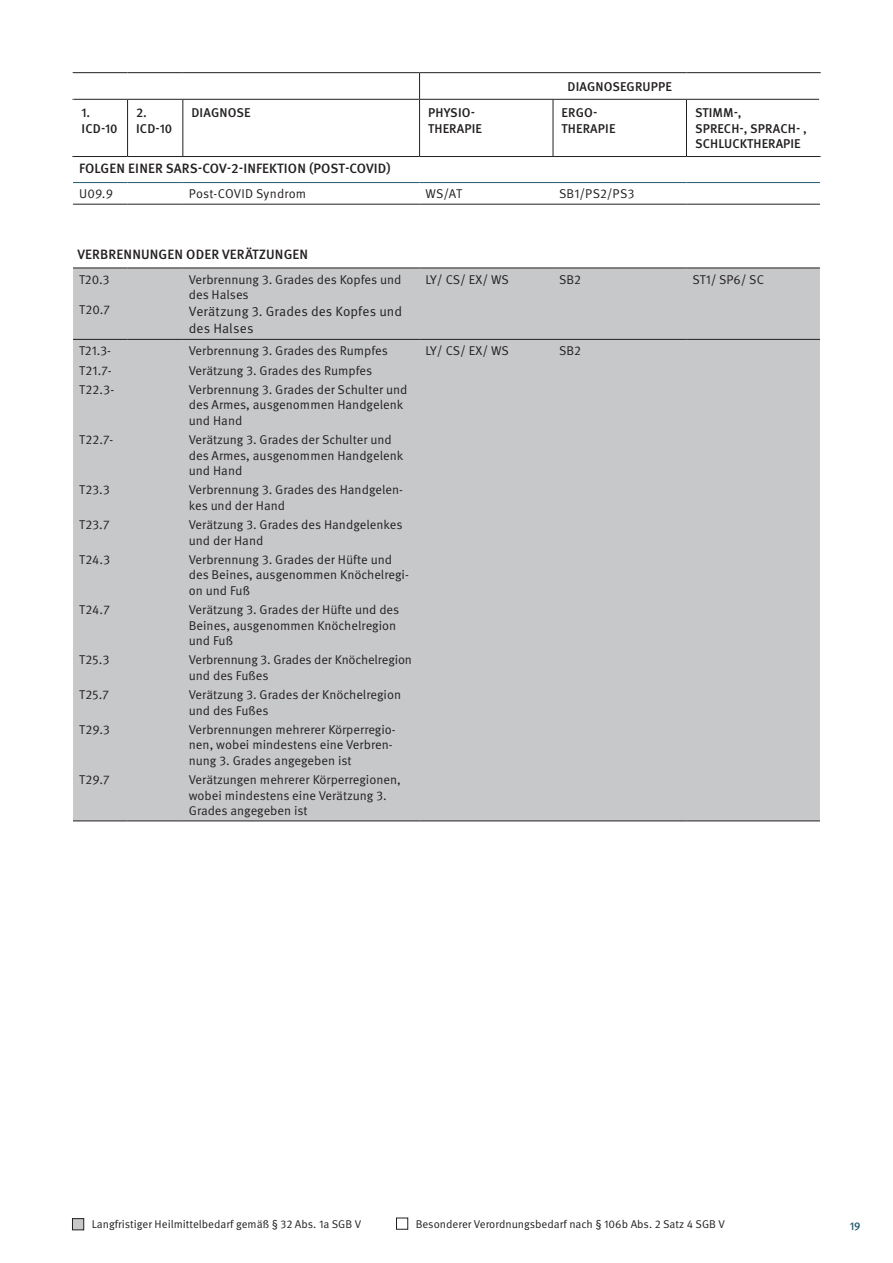
<style>
.page{position:relative;width:893px;height:1263px;background:#fff}
.page>*{position:absolute;margin:0;border:0;box-sizing:border-box;transform-origin:0 0}
.Subhead_3_Broschüre{font:500 13.5px "Meta Pro";letter-spacing:.01em;color:#231f20}
.Subhead_3_Broschüre-2{font:13.5px/17.2px "Meta Pro";letter-spacing:.005em;color:#231f20}
.Subhead_3_Broschüre-3{font:12.75px/15.3px "Meta Pro";color:#231f20}
.Subhead_3_Broschüre-4{font:500 12.75px/15.3px "Meta Pro";letter-spacing:.01em;color:#231f20}
.Copytext_Meta_Pro_No{font:11.25px "Meta Pro";color:#231f20}
.t1{font:500 11.25px "Meta Pro";color:#255a6e}
</style>
<div class="page">
<svg style="left:73px;top:73px;width:747px;height:195px"></svg>
<div style="left:73px;top:269px;width:747px;height:551px;background:#c7c8ca"></div>
<hr style="left:73px;top:182px;width:55px;height:1px;background:#255a6e">
<hr style="left:128px;top:182px;width:55px;height:1px;background:#255a6e">
<hr style="left:183px;top:182px;width:237px;height:1px;background:#255a6e">
<hr style="left:420px;top:182px;width:133px;height:1px;background:#255a6e">
<hr style="left:553px;top:182px;width:133px;height:1px;background:#255a6e">
<hr style="left:686px;top:182px;width:134px;height:1px;background:#255a6e">
<hr style="left:73px;top:268px;width:55px;height:1px;background:#231f20">
<hr style="left:128px;top:268px;width:55px;height:1px;background:#231f20">
<hr style="left:183px;top:268px;width:237px;height:1px;background:#231f20">
<hr style="left:420px;top:268px;width:133px;height:1px;background:#231f20">
<hr style="left:553px;top:268px;width:133px;height:1px;background:#231f20">
<hr style="left:686px;top:268px;width:134px;height:1px;background:#231f20">
<hr style="left:73px;top:339px;width:55px;height:1px;background:#231f20">
<hr style="left:128px;top:339px;width:55px;height:1px;background:#231f20">
<hr style="left:183px;top:339px;width:237px;height:1px;background:#231f20">
<hr style="left:420px;top:339px;width:133px;height:1px;background:#231f20">
<hr style="left:553px;top:339px;width:133px;height:1px;background:#231f20">
<hr style="left:686px;top:339px;width:134px;height:1px;background:#231f20">
<hr style="left:73px;top:820px;width:55px;height:1px;background:#231f20">
<hr style="left:128px;top:820px;width:55px;height:1px;background:#231f20">
<hr style="left:183px;top:820px;width:237px;height:1px;background:#231f20">
<hr style="left:420px;top:820px;width:133px;height:1px;background:#231f20">
<hr style="left:553px;top:820px;width:133px;height:1px;background:#231f20">
<hr style="left:686px;top:820px;width:134px;height:1px;background:#231f20">
<hr style="left:819px;top:73px;width:2px;height:26px;background:#fff">
<hr style="left:73px;top:204px;width:55px;height:1px;background:#231f20">
<hr style="left:128px;top:204px;width:55px;height:1px;background:#231f20">
<hr style="left:183px;top:204px;width:237px;height:1px;background:#231f20">
<hr style="left:420px;top:204px;width:133px;height:1px;background:#231f20">
<hr style="left:553px;top:204px;width:133px;height:1px;background:#231f20">
<hr style="left:686px;top:204px;width:134px;height:1px;background:#231f20">
<hr style="left:73px;top:72px;width:55px;height:1px;background:#231f20">
<hr style="left:128px;top:72px;width:55px;height:1px;background:#231f20">
<hr style="left:183px;top:72px;width:237px;height:1px;background:#231f20">
<hr style="left:420px;top:72px;width:133px;height:1px;background:#231f20">
<svg style="left:419px;top:73px;width:1px;height:26px"></svg>
<hr style="left:553px;top:72px;width:133px;height:1px;background:#231f20">
<hr style="left:686px;top:72px;width:135px;height:1px;background:#231f20">
<hr style="left:72px;top:99px;width:56px;height:1px;background:#231f20">
<hr style="left:128px;top:99px;width:55px;height:1px;background:#231f20">
<hr style="left:127px;top:100px;width:1px;height:56px;background:#231f20">
<hr style="left:183px;top:99px;width:237px;height:1px;background:#231f20">
<hr style="left:182px;top:100px;width:1px;height:56px;background:#231f20">
<hr style="left:420px;top:99px;width:133px;height:1px;background:#231f20">
<hr style="left:419px;top:100px;width:1px;height:56px;background:#231f20">
<hr style="left:553px;top:99px;width:133px;height:1px;background:#231f20">
<hr style="left:553px;top:100px;width:1px;height:56px;background:#231f20">
<hr style="left:686px;top:99px;width:133px;height:1px;background:#231f20">
<hr style="left:686px;top:100px;width:1px;height:56px;background:#231f20">
<hr style="left:72px;top:156px;width:56px;height:1px;background:#231f20">
<hr style="left:128px;top:156px;width:55px;height:1px;background:#231f20">
<hr style="left:183px;top:156px;width:237px;height:1px;background:#231f20">
<hr style="left:420px;top:156px;width:133px;height:1px;background:#231f20">
<hr style="left:553px;top:156px;width:133px;height:1px;background:#231f20">
<hr style="left:686px;top:156px;width:135px;height:1px;background:#231f20">
<hr style="left:72px;top:100px;width:2px;height:56px;background:#fff">
<hr style="left:819px;top:99px;width:2px;height:57px;background:#fff">
<svg style="left:73px;top:73px;width:1px;height:26px"></svg>
<div style="left:396px;top:1218px;width:12px;height:11px;border:1px solid #231f20"></div>
<div style="left:72px;top:1218px;width:12px;height:12px;background:#c7c8ca"></div>
<div style="left:72px;top:1218px;width:12px;height:12px;border:1px solid #231f20"></div>
<p class="Subhead_3_Broschüre-4" style="left:568px;top:79px;width:106px">DIAGNOSEGRUPPE</p>
<p class="Subhead_3_Broschüre-4" style="left:191px;top:106px;width:61px">DIAGNOSE</p>
<p class="Subhead_3_Broschüre-4" style="left:428px;top:106px;width:55px">PHYSIO-<br>THERAPIE</p>
<p class="Subhead_3_Broschüre-4" style="left:562px;top:106px;width:55px">ERGO-<br>THERAPIE</p>
<p class="Subhead_3_Broschüre-4" style="left:695px;top:106px;width:113px">STIMM-,<br>SPRECH-, SPRACH- ,<br>SCHLUCKTHERAPIE</p>
<p class="Subhead_3_Broschüre" style="left:79px;top:159px;width:313px">FOLGEN EINER SARS-COV-2-INFEKTION (POST-COVID)</p>
<p class="Subhead_3_Broschüre-3" style="left:79px;top:186px;width:36px">U09.9</p>
<p class="Subhead_3_Broschüre-3" style="left:189px;top:186px;width:119px">Post-COVID Syndrom</p>
<p class="Subhead_3_Broschüre-3" style="left:426px;top:186px;width:38px">WS/AT</p>
<p class="Subhead_3_Broschüre-3" style="left:559px;top:186px;width:77px">SB1/PS2/PS3</p>
<p class="Subhead_3_Broschüre-4" style="left:136px;top:106px;width:12px">2.</p>
<p class="Subhead_3_Broschüre-4" style="left:136px;top:121px;width:38px">ICD-10</p>
<p class="Subhead_3_Broschüre-4" style="left:82px;top:106px;width:10px">1.</p>
<p class="Subhead_3_Broschüre-4" style="left:82px;top:121px;width:38px">ICD-10</p>
<p class="Subhead_3_Broschüre" style="left:77px;top:246px;width:232px">VERBRENNUNGEN ODER VERÄTZUNGEN</p>
<p class="Subhead_3_Broschüre-3" style="left:79px;top:272px;width:32px">T20.3</p>
<p class="Subhead_3_Broschüre-3" style="left:79px;top:302px;width:33px">T20.7</p>
<p class="Subhead_3_Broschüre-3" style="left:189px;top:272px;width:214px">Verbrennung 3. Grades des Kopfes und des Halses</p>
<p class="Subhead_3_Broschüre-2" style="left:189px;top:303px;width:215px">Verätzung 3. Grades des Kopfes und des Halses</p>
<p class="Subhead_3_Broschüre-3" style="left:79px;top:343px;width:33px">T21.3-</p>
<p class="Subhead_3_Broschüre-3" style="left:79px;top:363px;width:34px">T21.7-</p>
<p class="Subhead_3_Broschüre-3" style="left:79px;top:382px;width:37px">T22.3-</p>
<p class="Subhead_3_Broschüre-3" style="left:79px;top:433px;width:36px">T22.7-</p>
<p class="Subhead_3_Broschüre-3" style="left:79px;top:483px;width:32px">T23.3</p>
<p class="Subhead_3_Broschüre-3" style="left:79px;top:518px;width:32px">T23.7</p>
<p class="Subhead_3_Broschüre-3" style="left:79px;top:552px;width:33px">T24.3</p>
<p class="Subhead_3_Broschüre-3" style="left:79px;top:603px;width:32px">T24.7</p>
<p class="Subhead_3_Broschüre-3" style="left:79px;top:653px;width:32px">T25.3</p>
<p class="Subhead_3_Broschüre-3" style="left:79px;top:688px;width:32px">T25.7</p>
<p class="Subhead_3_Broschüre-3" style="left:79px;top:722px;width:32px">T29.3</p>
<p class="Subhead_3_Broschüre-3" style="left:79px;top:773px;width:32px">T29.7</p>
<p class="Subhead_3_Broschüre-3" style="left:189px;top:343px;width:201px">Verbrennung 3. Grades des Rumpfes</p>
<p class="Subhead_3_Broschüre-3" style="left:189px;top:363px;width:185px">Verätzung 3. Grades des Rumpfes</p>
<p class="Subhead_3_Broschüre-3" style="left:189px;top:382px;width:220px">Verbrennung 3. Grades der Schulter und des Armes, ausgenommen Handgelenk und Hand</p>
<p class="Subhead_3_Broschüre-3" style="left:189px;top:433px;width:216px">Verätzung 3. Grades der Schulter und des Armes, ausgenommen Handgelenk und Hand</p>
<p class="Subhead_3_Broschüre-3" style="left:189px;top:483px;width:216px">Verbrennung 3. Grades des Handgelen&shy;kes und der Hand</p>
<p class="Subhead_3_Broschüre-3" style="left:189px;top:518px;width:215px">Verätzung 3. Grades des Handgelenkes und der Hand</p>
<p class="Subhead_3_Broschüre-3" style="left:189px;top:552px;width:222px">Verbrennung 3. Grades der Hüfte und des Beines, ausgenommen Knöchelregi&shy;on und Fuß</p>
<p class="Subhead_3_Broschüre-3" style="left:189px;top:603px;width:212px">Verätzung 3. Grades der Hüfte und des<br>Beines, ausgenommen Knöchelregion und Fuß</p>
<p class="Subhead_3_Broschüre-3" style="left:189px;top:653px;width:225px">Verbrennung 3. Grades der Knöchelregion und des Fußes</p>
<p class="Subhead_3_Broschüre-3" style="left:189px;top:688px;width:214px">Verätzung 3. Grades der Knöchelregion und des Fußes</p>
<p class="Subhead_3_Broschüre-3" style="left:189px;top:722px;width:208px">Verbrennungen mehrerer Körperregio&shy;nen, wobei mindestens eine Verbren&shy;nung 3. Grades angegeben ist</p>
<p class="Subhead_3_Broschüre-3" style="left:189px;top:773px;width:214px">Verätzungen mehrerer Körperregionen, wobei mindestens eine Verätzung 3.<br>Grades angegeben ist</p>
<p class="Subhead_3_Broschüre-3" style="left:426px;top:272px;width:85px">LY/ CS/ EX/ WS</p>
<p class="Subhead_3_Broschüre-3" style="left:559px;top:272px;width:23px">SB2</p>
<p class="Subhead_3_Broschüre-3" style="left:692px;top:272px;width:73px">ST1/ SP6/ SC</p>
<p class="Subhead_3_Broschüre-3" style="left:426px;top:343px;width:85px">LY/ CS/ EX/ WS</p>
<p class="Subhead_3_Broschüre-3" style="left:559px;top:343px;width:23px">SB2</p>
<p class="Copytext_Meta_Pro_No" style="left:92px;top:1217px;width:271px">Langfristiger Heilmittelbedarf gemäß § 32 Abs. 1a SGB V</p>
<p class="Copytext_Meta_Pro_No" style="left:416px;top:1217px;width:311px">Besonderer Verordnungsbedarf nach § 106b Abs. 2 Satz 4 SGB V</p>
<p class="t1" style="left:850px;top:1219px;width:12px">19</p>
</div>
